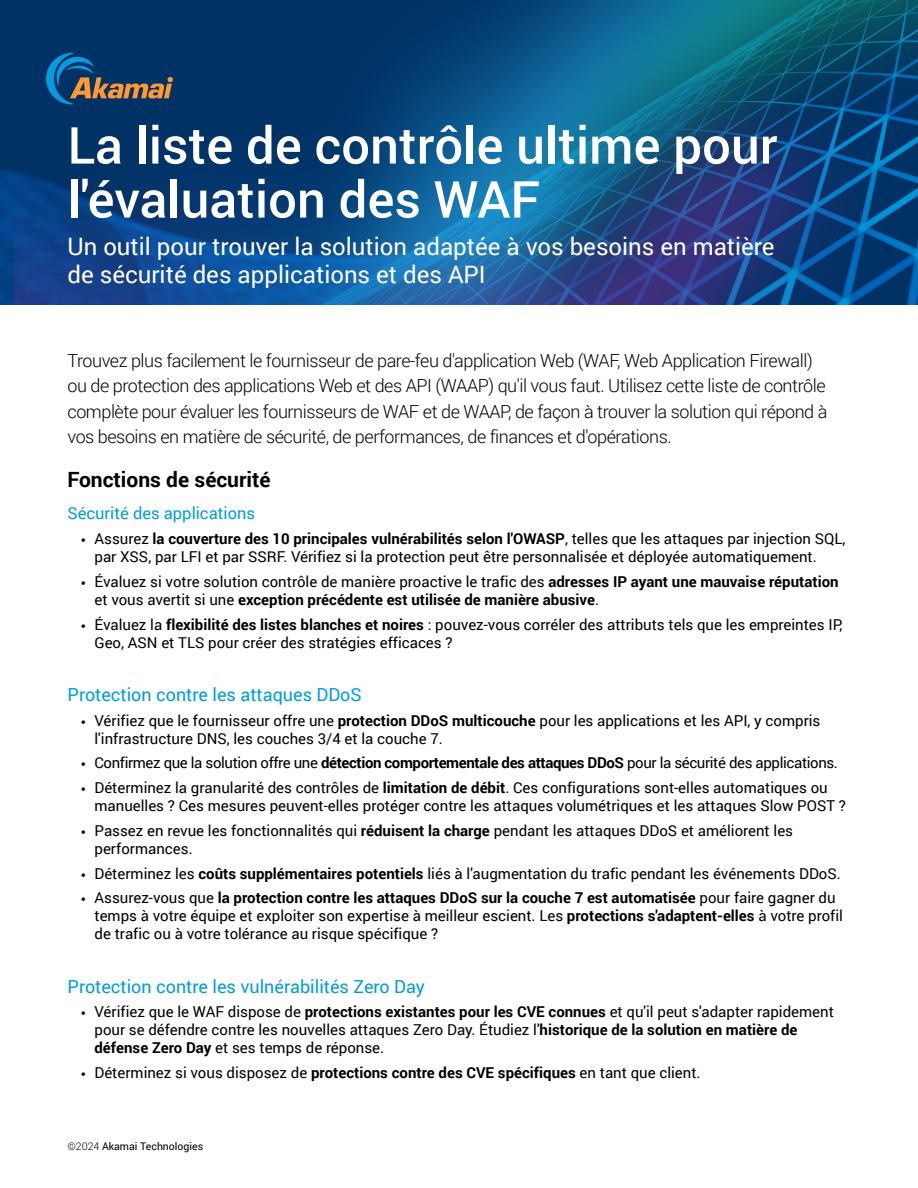
<style>
.page{position:relative;width:918px;height:1188px;background:#fff}
.page>*{position:absolute;margin:0;border:0;box-sizing:border-box;transform-origin:0 0}
.Title_-_Headline{font:500 51px/54px "Roboto";color:#fff}
.Title_-_Headline-2{font:24px/28.5px "Roboto";color:#fff}
.Heading_2{font:700 21px "Roboto";color:#000}
.Body_2{font:300 18px/25.5px "Roboto";letter-spacing:-.025em;color:#000}
.Body_2-2{font:18px "Roboto";color:#009cde}
.Body{font:16.5px "Roboto";color:#009cde}
.Body_2-3{font:15px/18px "Roboto";color:#000}
.Body_2-4{font:700 15px/18px "Roboto";color:#000}
.Body_2-5{font:15px "Roboto";letter-spacing:-.025em;color:#000}
.t1{font:10.5px "Roboto";color:#000}
.s1{font-family:"Source Sans Pro"}
.s2{font-weight:700}
.s3{font-family:"Source Sans Pro";font-weight:400}
.s4{font-weight:400}
.s5{font-weight:300}
</style>
<div class="page">
<img style="left:15px;top:0;width:903px;height:305px">
<svg style="left:46px;top:53px;width:127px;height:52px;background:#294d69"></svg>
<p class="Title_-_Headline" style="left:68px;top:117px;width:711px">La liste de contrôle ultime pour l'évaluation des WAF</p>
<p class="Title_-_Headline-2" style="left:68px;top:231px;width:709px">Un outil pour trouver la solution adaptée à vos besoins en matière de sécurité des applications et des API</p>
<p class="Body_2" style="left:68px;top:347px;width:762px">Trouvez plus facilement le fournisseur de pare-feu d'application Web (WAF, Web Application Firewall) ou de protection des applications Web et des API (WAAP) qu'il vous faut. Utilisez cette liste de contrôle complète pour évaluer les fournisseurs de WAF et de WAAP, de façon à trouver la solution qui répond à vos besoins en matière de sécurité, de performances, de finances et d'opérations.</p>
<p class="Heading_2" style="left:68px;top:465px;width:205px">Fonctions de sécurité</p>
<p class="Body" style="left:68px;top:502px;width:189px">Sécurité des applications</p>
<p class="Body_2-3" style="left:94px;top:529px;width:753px;text-indent:-14px"><span class="s1">•</span> Assurez <span class="s2">la couverture des 10 principales vulnérabilités selon l'OWASP</span>, telles que les attaques par injection SQL, par XSS, par LFI et par SSRF. Vérifiez si la protection peut être personnalisée et déployée automatiquement.</p>
<p class="Body_2-4" style="left:94px;top:572px;width:746px;text-indent:-14px"><span class="s3">•</span> <span class="s4">Évaluez si votre solution contrôle de manière proactive le trafic des</span> adresses IP ayant une mauvaise réputation <span class="s4">et vous avertit si une</span> exception précédente est utilisée de manière abusive<span class="s4">.</span></p>
<p class="Body_2-3" style="left:94px;top:615px;width:749px;text-indent:-14px"><span class="s1">•</span> Évaluez la <span class="s2">flexibilité des listes blanches et noires</span> : pouvez-vous corréler des attributs tels que les empreintes IP,<br>Geo, ASN et TLS pour créer des stratégies efficaces ?</p>
<p class="Body_2-2" style="left:68px;top:682px;width:296px">Protection contre les attaques DDoS</p>
<p class="Body_2-3" style="left:94px;top:711px;width:727px;text-indent:-14px"><span class="s1">•</span> Vérifiez que le fournisseur offre une <span class="s2">protection DDoS multicouche</span> pour les applications et les API, y compris l'infrastructure DNS, les couches 3/4 et la couche 7.</p>
<p class="Body_2-5" style="left:81px;top:753px;width:759px"><span class="s1">•</span> Confirmez que la solution offre une <span class="s2">détection comportementale des attaques DDoS</span> pour la sécurité des applications.</p>
<p class="Body_2-3" style="left:94px;top:778px;width:753px;text-indent:-14px"><span class="s1">•</span> Déterminez la granularité des contrôles de <span class="s2">limitation de débit</span>. Ces configurations sont-elles automatiques ou manuelles ? Ces mesures peuvent-elles protéger contre les attaques volumétriques et les attaques Slow POST ?</p>
<p class="Body_2-3" style="left:94px;top:821px;width:700px;text-indent:-14px"><span class="s1">•</span> Passez en revue les fonctionnalités qui <span class="s2">réduisent la charge</span> pendant les attaques DDoS et améliorent les performances.</p>
<p class="Body_2-3" style="left:81px;top:864px;width:761px"><span class="s1">•</span> Déterminez les <span class="s2">coûts supplémentaires potentiels</span> liés à l'augmentation du trafic pendant les événements DDoS.</p>
<p class="Body_2-3" style="left:94px;top:888px;width:750px;text-indent:-14px"><span class="s1">•</span> Assurez-vous que <span class="s2">la protection contre les attaques DDoS sur la couche 7 est automatisée</span> pour faire gagner du temps à votre équipe et exploiter son expertise à meilleur escient. Les <span class="s2">protections s'adaptent-elles</span> à votre profil de trafic ou à votre tolérance au risque spécifique ?</p>
<p class="Body_2-2" style="left:68px;top:974px;width:359px">Protection contre les vulnérabilités Zero Day</p>
<p class="Body_2-3" style="left:94px;top:1002px;width:741px;text-indent:-14px"><span class="s1">•</span> Vérifiez que le WAF dispose de <span class="s2">protections existantes pour les CVE connues</span> et qu'il peut s'adapter rapidement pour se défendre contre les nouvelles attaques Zero Day. Étudiez l'<span class="s2">historique de la solution en matière de défense Zero Day</span> et ses temps de réponse.</p>
<p class="Body_2-3" style="left:81px;top:1063px;width:621px"><span class="s1">•</span> Déterminez si vous disposez de <span class="s2">protections contre des CVE spécifiques</span> en tant que client.</p>
<p class="t1" style="left:68px;top:1139px;width:137px"><span class="s5">©2024</span> Akamai Technologies</p>
</div>
